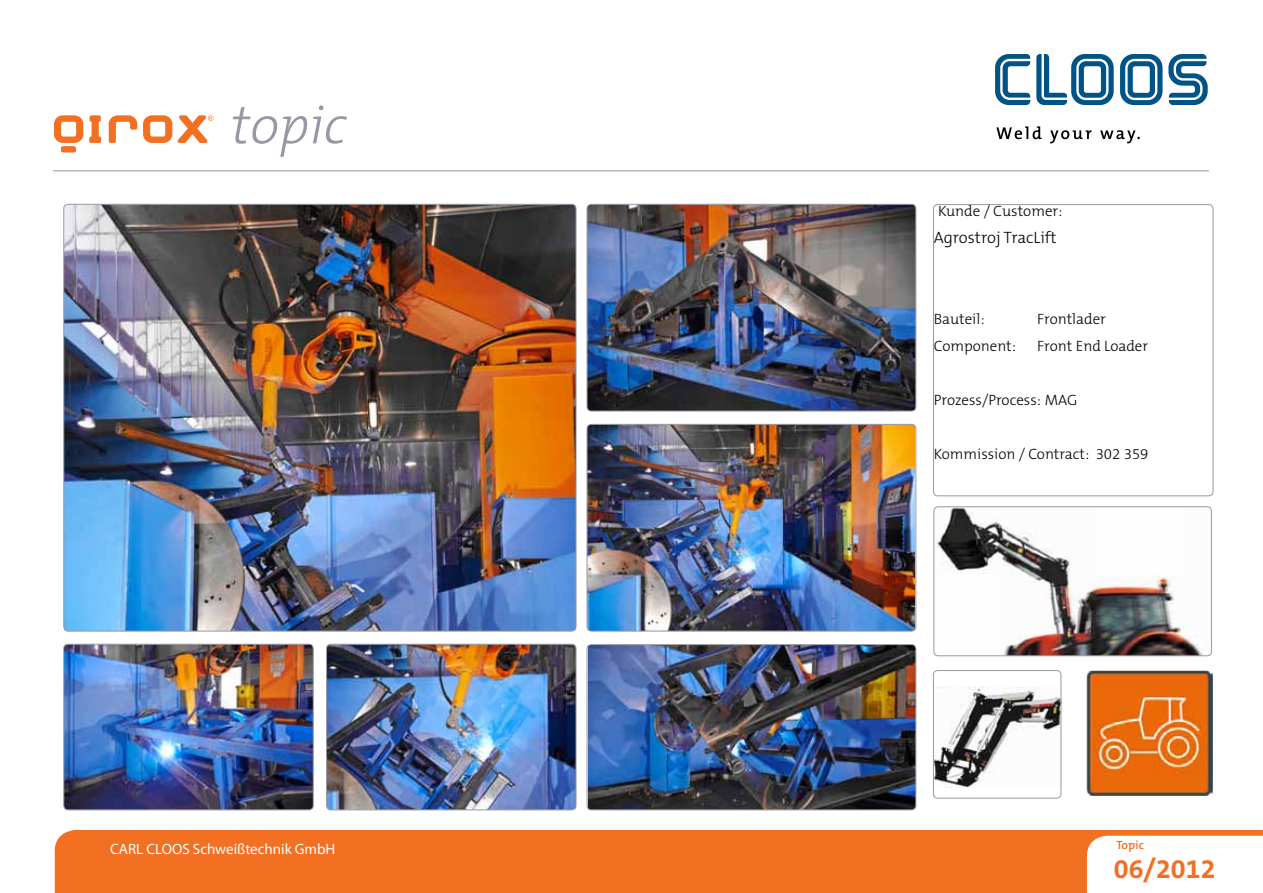
<style>
.page{position:relative;width:1263px;height:893px;background:#fff}
.page>*{position:absolute;margin:0;border:0;box-sizing:border-box;transform-origin:0 0}
.t1{font:italic 300 54px "The Mix B3";color:#9898a4}
.t2{font:700 27px "The Mix B7";color:#f36f21}
.t3{font:300 16.5px "The Mix B3";color:#000}
.t4{font:300 15px "The Mix B3";color:#000}
.t5{font:15px "Myriad Pro";color:#fff}
.t6{font:600 12px "The Mix B6";color:#f36f21}
</style>
<div class="page">
<hr style="left:53px;top:170px;width:1156px;height:1px;background:#939598">
<svg style="left:996px;top:126px;width:46px;height:13px"></svg>
<svg style="left:1050px;top:130px;width:41px;height:13px"></svg>
<svg style="left:1100px;top:130px;width:40px;height:13px"></svg>
<svg style="left:1120px;top:54px;width:42px;height:51px"></svg>
<svg style="left:995px;top:54px;width:35px;height:51px"></svg>
<svg style="left:1036px;top:54px;width:78px;height:51px"></svg>
<svg style="left:1168px;top:54px;width:40px;height:51px"></svg>
<div style="left:55px;top:830px;width:1208px;height:63px;background:#f36f21"></div>
<svg style="left:1085px;top:834px;width:178px;height:59px"></svg>
<svg style="left:89px;top:115px;width:12px;height:28px"></svg>
<svg style="left:54px;top:115px;width:29px;height:37px"></svg>
<svg style="left:143px;top:115px;width:29px;height:28px"></svg>
<svg style="left:178px;top:115px;width:35px;height:28px"></svg>
<svg style="left:109px;top:115px;width:28px;height:28px"></svg>
<img style="left:587px;top:204px;width:329px;height:207px">
<div style="left:587px;top:204px;width:329px;height:207px;border:1px solid #9898a4;border-radius:4px"></div>
<div style="left:933px;top:204px;width:280px;height:292px;border:1px solid #9898a4;border-radius:4px"></div>
<img style="left:934px;top:507px;width:277px;height:149px">
<div style="left:934px;top:507px;width:278px;height:149px;border:1px solid #9898a4;border-radius:4px"></div>
<img style="left:1086px;top:670px;width:127px;height:126px">
<img style="left:935px;top:686px;width:124px;height:102px">
<div style="left:933px;top:670px;width:128px;height:128px;border:1px solid #9898a4;border-radius:4px"></div>
<img style="left:64px;top:204px;width:512px;height:427px">
<img style="left:64px;top:644px;width:249px;height:166px">
<div style="left:64px;top:644px;width:249px;height:166px;border:1px solid #9898a4;border-radius:4px"></div>
<img style="left:588px;top:645px;width:328px;height:165px">
<div style="left:587px;top:644px;width:329px;height:166px;border:1px solid #9898a4;border-radius:4px"></div>
<img style="left:587px;top:424px;width:328px;height:207px">
<div style="left:587px;top:424px;width:329px;height:207px;border:1px solid #9898a4;border-radius:4px"></div>
<img style="left:327px;top:644px;width:249px;height:166px">
<div style="left:326px;top:644px;width:250px;height:166px;border:1px solid #9898a4;border-radius:4px"></div>
<h1 class="t1" style="left:231px;top:96px;width:117px">topic</h1>
<p class="t5" style="left:110px;top:840px;width:227px">CARL CLOOS Schweißtechnik GmbH</p>
<p class="t4" style="left:938px;top:203px;width:126px">Kunde / Customer:</p>
<p class="t3" style="left:934px;top:228px;width:124px">Agrostroj TracLift</p>
<p class="t4" style="left:934px;top:311px;width:52px">Bauteil:</p>
<p class="t4" style="left:1037px;top:311px;width:70px">Frontlader</p>
<p class="t4" style="left:934px;top:338px;width:84px">Component:</p>
<p class="t4" style="left:1037px;top:338px;width:112px">Front End Loader</p>
<p class="t4" style="left:934px;top:392px;width:145px">Prozess/Process: MAG</p>
<p class="t4" style="left:934px;top:446px;width:216px">Kommission / Contract: 302 359</p>
<p class="t6" style="left:1116px;top:838px;width:29px">Topic</p>
<h2 class="t2" style="left:1114px;top:855px;width:103px">06/2012</h2>
</div>
